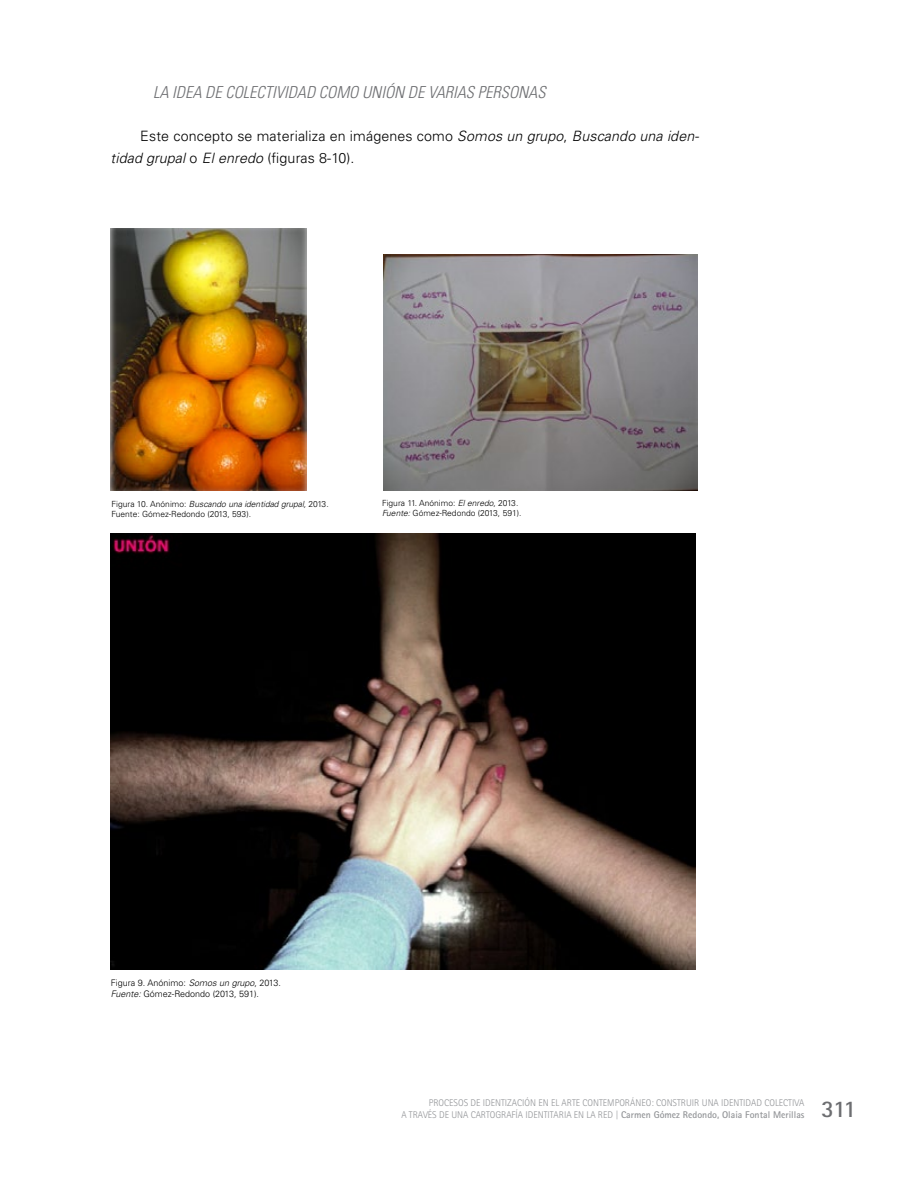
<style>
.page{position:relative;width:918px;height:1188px;background:#fff}
.page>*{position:absolute;margin:0;border:0;box-sizing:border-box;transform-origin:0 0}
.t1{font:700 24px "Rotis Sans Serif Std";color:#6d6e71}
.t2{font:italic 300 condensed 16.5px "Univers LT Std";color:#6d6e71}
.t3{font:300 14.25px/21.8px "Univers LT Std";letter-spacing:.01em;color:#000}
.t4{font:300 9.75px/11.7px "Rotis Sans Serif Std";color:#939598;text-align:right}
.t5{font:300 9px/10.5px "Univers LT Std";color:#000}
.t6{font:300 8.4px/9.9px "Univers LT Std";color:#000}
.s1{font-style:italic}
.s2{font-weight:700}
</style>
<div class="page">
<img style="left:111px;top:229px;width:196px;height:261px">
<img style="left:383px;top:254px;width:315px;height:236px">
<img style="left:111px;top:533px;width:584px;height:437px">
<h2 class="t2" style="left:153px;top:82px;width:394px">LA IDEA DE COLECTIVIDAD COMO UNIÓN DE VARIAS PERSONAS</h2>
<h3 class="t3" style="left:111px;top:125px;width:590px;text-indent:30px">Este concepto se materializa en imágenes como <span class="s1">Somos un grupo</span>, <span class="s1">Buscando una iden&shy;tidad grupal</span> o <span class="s1">El enredo</span> (figuras 8-10).</h3>
<p class="t6" style="left:112px;top:499px;width:219px">Figura 10. Anónimo: <span class="s1">Buscando una identidad grupal,</span> 2013.<br>Fuente: Gómez-Redondo (2013, 593).</p>
<p class="t6" style="left:382px;top:498px;width:141px">Figura 11. Anónimo: <span class="s1">El enredo</span>, 2013.<br><span class="s1">Fuente:</span> Gómez-Redondo (2013, 591).</p>
<p class="t5" style="left:111px;top:978px;width:172px">Figura 9. Anónimo: <span class="s1">Somos un grupo</span>, 2013.<br><span class="s1">Fuente:</span> Gómez-Redondo (2013, 591).</p>
<p class="t4" style="left:401px;top:1097px;width:405px">PROCESOS DE IDENTIZACIÓN EN EL ARTE CONTEMPORÁNEO: CONSTRUIR UNA IDENTIDAD COLECTIVA<br>A TRAVÉS DE UNA CARTOGRAFÍA IDENTITARIA EN LA RED | <span class="s2">Carmen Gómez Redondo, Olaia Fontal Merillas</span></p>
<h1 class="t1" style="left:821px;top:1094px;width:37px">311</h1>
</div>
